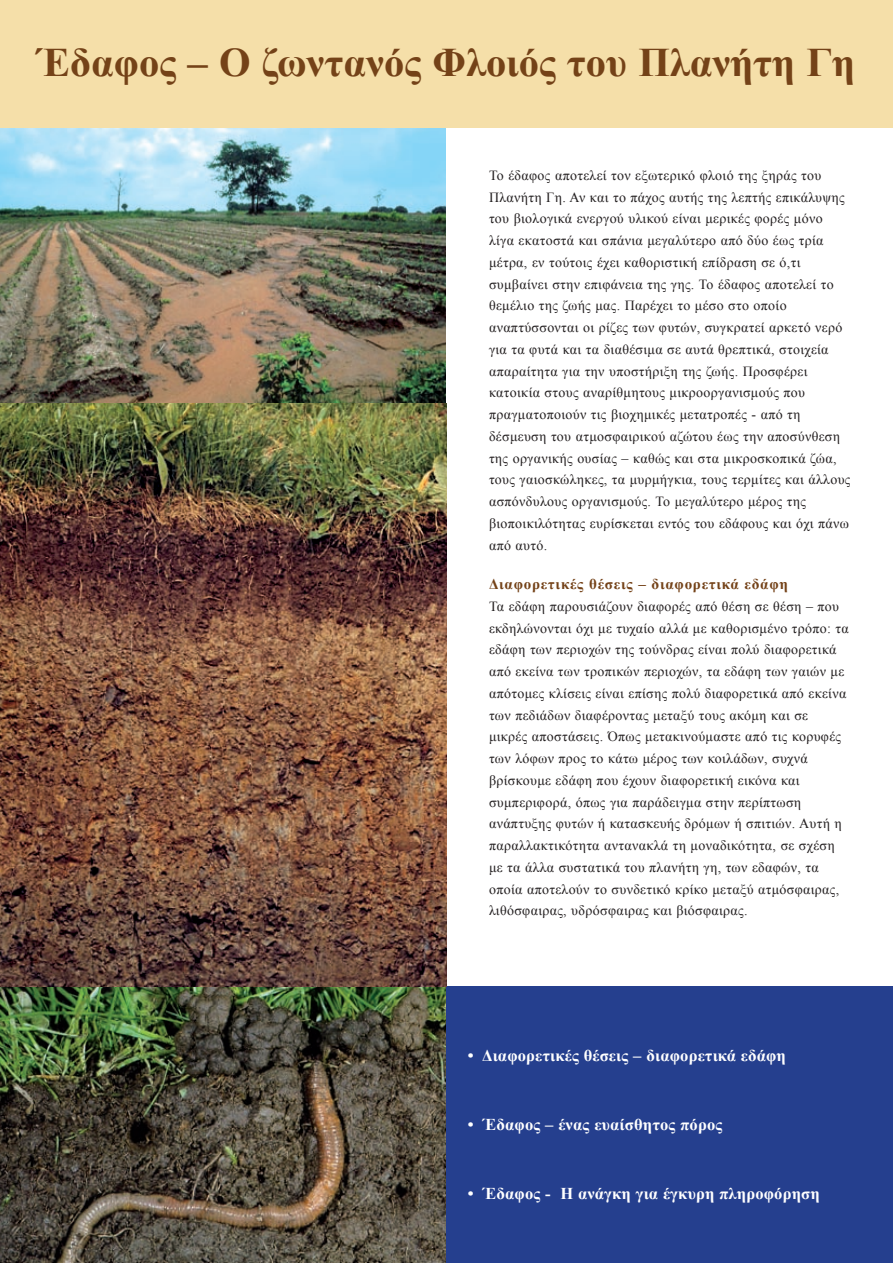
<style>
.page{position:relative;width:893px;height:1263px;background:#fff}
.page>*{position:absolute;margin:0;border:0;box-sizing:border-box;transform-origin:0 0}
.t1{font:700 40.5px "Times New Roman";color:#744218}
.t2{font:700 16.5px "Times New Roman";letter-spacing:.01em;color:#fff}
.t3{font:700 15px "Times New Roman";letter-spacing:.05em;color:#744218}
.t4{font:13.95px/21.8px "Times New Roman";letter-spacing:.025em;color:#231f20}
</style>
<div class="page">
<img style="left:0;top:128px;width:446px;height:1135px">
<div style="left:0;top:0;width:893px;height:128px;background:#f5dfa9"></div>
<div style="left:446px;top:986px;width:447px;height:277px;background:#253f8e"></div>
<h1 class="t1" style="left:38px;top:35px;width:819px">Έδαφος – Ο ζωντανός Φλοιός του Πλανήτη Γη</h1>
<p class="t4" style="left:489px;top:164px;width:363px">Το έδαφος αποτελεί τον εξωτερικό φλοιό της ξηράς του Πλανήτη Γη. Αν και το πάχος αυτής της λεπτής επικάλυψης του βιολογικά ενεργού υλικού είναι μερικές φορές μόνο λίγα εκατοστά και σπάνια μεγαλύτερο από δύο έως τρία μέτρα, εν τούτοις έχει καθοριστική επίδραση σε ό,τι συμβαίνει στην επιφάνεια της γης. Το έδαφος αποτελεί το θεμέλιο της ζωής μας. Παρέχει το μέσο στο οποίο αναπτύσσονται οι ρίζες των φυτών, συγκρατεί αρκετό νερό για τα φυτά και τα διαθέσιμα σε αυτά θρεπτικά, στοιχεία απαραίτητα για την υποστήριξη της ζωής. Προσφέρει κατοικία στους αναρίθμητους μικροοργανισμούς που πραγματοποιούν τις βιοχημικές μετατροπές - από τη δέσμευση του ατμοσφαιρικού αζώτου έως την αποσύνθεση της οργανικής ουσίας – καθώς και στα μικροσκοπικά ζώα, τους γαιοσκώληκες, τα μυρμήγκια, τους τερμίτες και άλλους ασπόνδυλους οργανισμούς. Το μεγαλύτερο μέρος της βιοποικιλότητας ευρίσκεται εντός του εδάφους και όχι πάνω από αυτό.</p>
<p class="t3" style="left:489px;top:574px;width:300px">Διαφορετικές θέσεις – διαφορετικά εδάφη</p>
<p class="t4" style="left:489px;top:595px;width:361px">Τα εδάφη παρουσιάζουν διαφορές από θέση σε θέση – που εκδηλώνονται όχι με τυχαίο αλλά με καθορισμένο τρόπο: τα εδάφη των περιοχών της τούνδρας είναι πολύ διαφορετικά από εκείνα των τροπικών περιοχών, τα εδάφη των γαιών με απότομες κλίσεις είναι επίσης πολύ διαφορετικά από εκείνα των πεδιάδων διαφέροντας μεταξύ τους ακόμη και σε μικρές αποστάσεις. Όπως μετακινούμαστε από τις κορυφές των λόφων προς το κάτω μέρος των κοιλάδων, συχνά βρίσκουμε εδάφη που έχουν διαφορετική εικόνα και συμπεριφορά, όπως για παράδειγμα στην περίπτωση ανάπτυξης φυτών ή κατασκευής δρόμων ή σπιτιών. Αυτή η παραλλακτικότητα αντανακλά τη μοναδικότητα, σε σχέση με τα άλλα συστατικά του πλανήτη γη, των εδαφών, τα οποία αποτελούν το συνδετικό κρίκο μεταξύ ατμόσφαιρας, λιθόσφαιρας, υδρόσφαιρας και βιόσφαιρας.</p>
<p class="t2" style="left:468px;top:1044px;width:320px">• Διαφορετικές θέσεις – διαφορετικά εδάφη</p>
<p class="t2" style="left:468px;top:1113px;width:256px">• Έδαφος – ένας ευαίσθητος πόρος</p>
<p class="t2" style="left:468px;top:1182px;width:353px">• Έδαφος - Η ανάγκη για έγκυρη πληροφόρηση</p>
</div>
